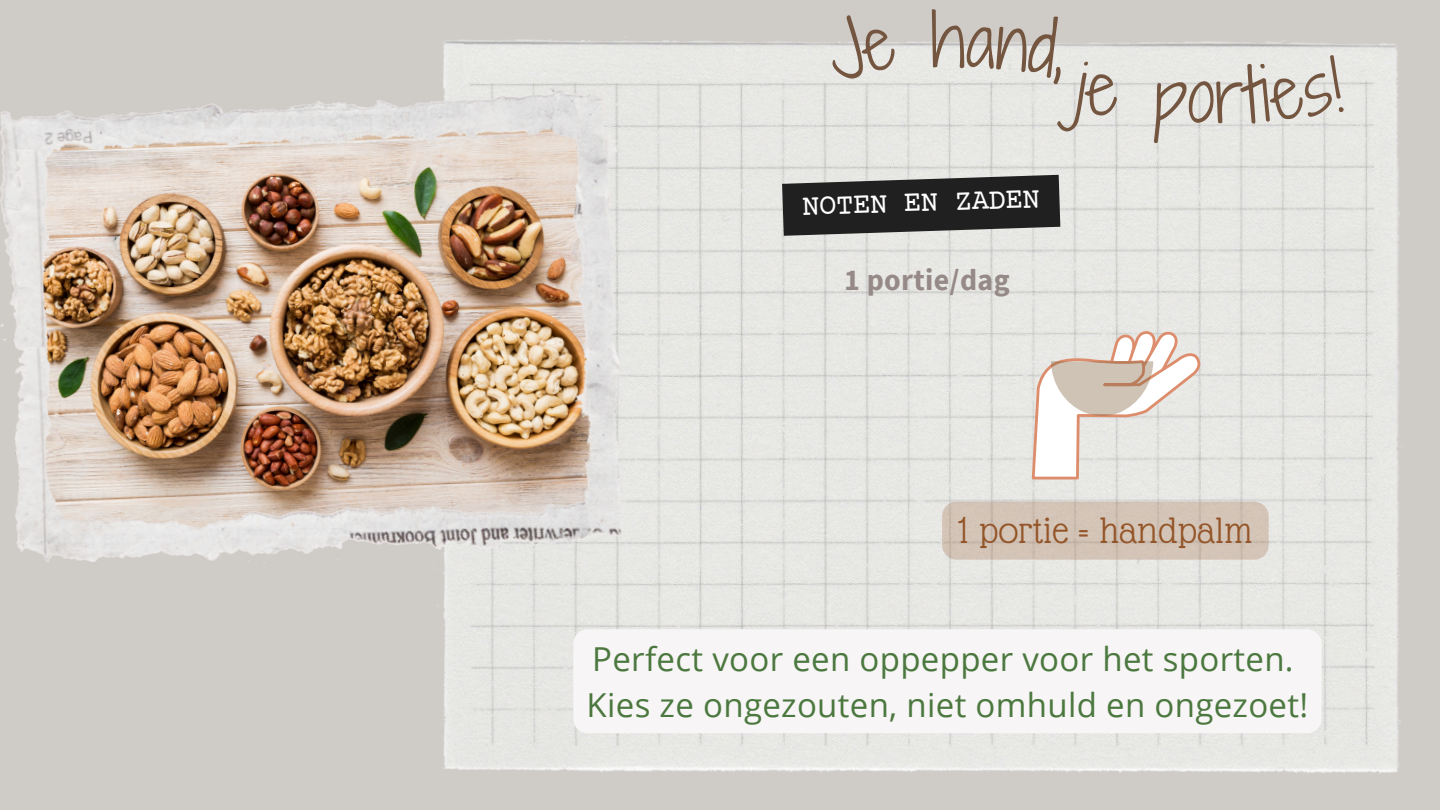
<style>
.page{position:relative;width:1440px;height:810px;background:#cfcbc7}
.page>*{position:absolute;margin:0;border:0;box-sizing:border-box;transform-origin:0 0}
.t1{font:70px "Shadows Into Light Two";color:#745640}
.t2{font:40px "Glass Antiqua";letter-spacing:.01em;color:#945528}
.t3{font:33px/45.8px "Open Sans";letter-spacing:.01em;color:#4b783f}
.t4{font:700 30px "Source Sans Pro";letter-spacing:.01em;color:#968a88}
.t5{font:29px "Courier Prime";color:#fff}
</style>
<div class="page">
<img style="left:443px;top:39px;width:957px;height:734px">
<svg style="left:782px;top:175px;width:278px;height:61px;background:#3e3e3d"></svg>
<div style="left:573px;top:629px;width:749px;height:104px;background:#f7f5f5;border-radius:15px"></div>
<img style="left:0;top:86px;width:636px;height:486px">
<svg style="left:1032px;top:331px;width:172px;height:148px;background:#e6ded7"></svg>
<div style="left:942px;top:502px;width:327px;height:58px;background:#d3c4b7;border-radius:14px"></div>
<svg style="left:826px;top:39px;width:70px;height:42px;background:#e4e3e0"></svg>
<svg style="left:966px;top:39px;width:154px;height:94px;background:#e4e4e1"></svg>
<svg style="left:1154px;top:54px;width:190px;height:91px;background:#e6e6e3"></svg>
<h4 class="t1" style="left:931px;top:-11px;width:36px">h</h4>
<h1 class="t5" style="left:802px;top:192px;width:239px;rotate:-2deg">NOTEN EN ZADEN</h1>
<p class="t4" style="left:844px;top:261px;width:167px">1 portie/dag</p>
<p class="t2" style="left:958px;top:510px;width:296px">1 portie = handpalm</p>
<p class="t3" style="left:587px;top:635px;width:723px">Perfect voor een oppepper voor het sporten.<br>Kies ze ongezouten, niet omhuld en ongezoet!</p>
</div>
